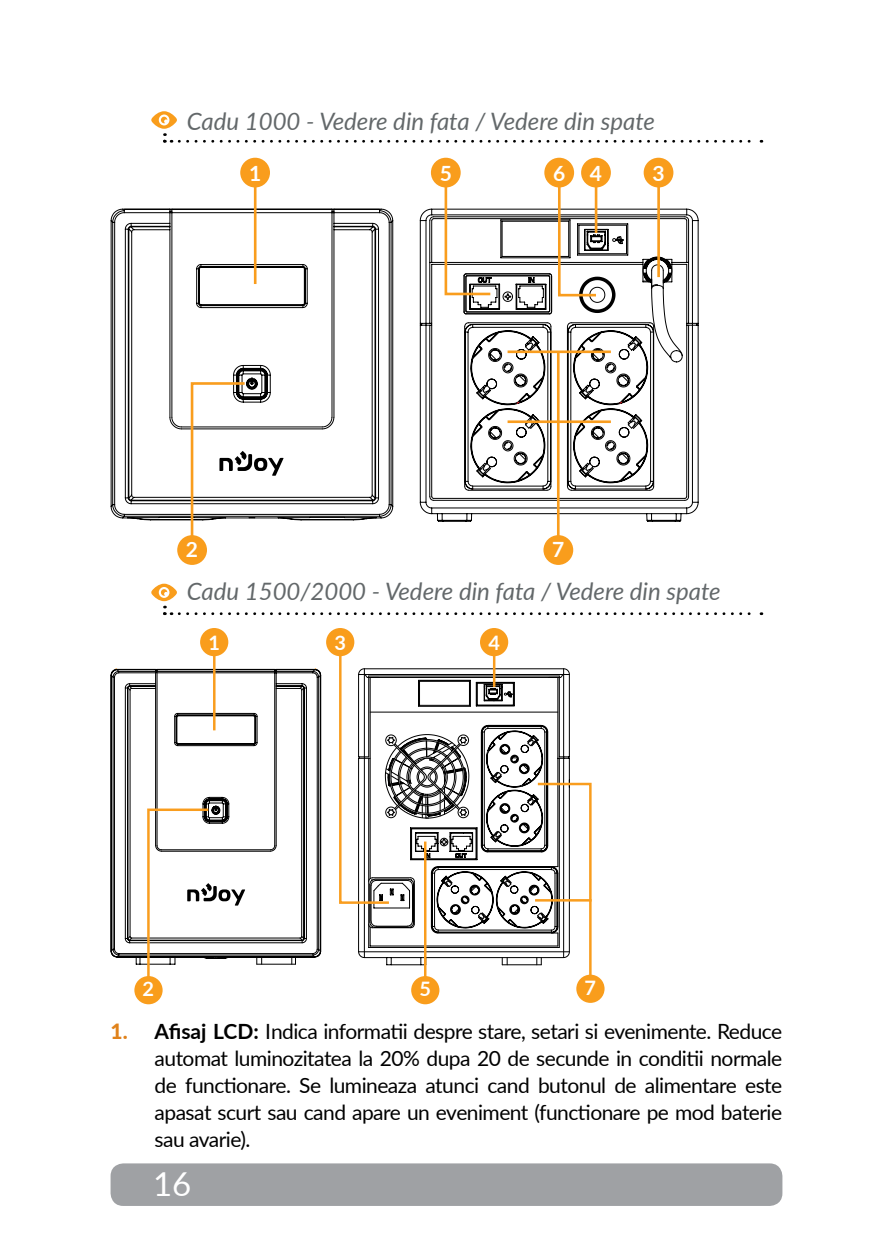
<style>
.page{position:relative;width:893px;height:1259px;background:#fff}
.page>*{position:absolute;margin:0;border:0;box-sizing:border-box;transform-origin:0 0}
.t1{font:33px "Lato";color:#fff}
.t2{font:italic 24px "Lato";color:#63686a}
.t3{font:21px/27px "Lato";letter-spacing:-.025em;color:#000;text-align:justify}
.t4{font:700 21px "Lato";color:#fff}
.t5{font:700 19.8px "Lato";color:#fff}
.s1{font-weight:800;color:#e0821b}
.s2{font-weight:700}
</style>
<div class="page">
<div style="left:111px;top:1163px;width:671px;height:43px;background:#9fa1a4;border-radius:13px"></div>
<svg style="left:151px;top:111px;width:611px;height:32px"></svg>
<svg style="left:151px;top:583px;width:611px;height:32px"></svg>
<svg style="left:430px;top:514px;width:259px;height:8px"></svg>
<svg style="left:420px;top:208px;width:279px;height:306px"></svg>
<svg style="left:110px;top:208px;width:283px;height:312px"></svg>
<div style="left:581px;top:158px;width:30px;height:29px;background:#f99d1c;border-radius:50%"></div>
<div style="left:544px;top:158px;width:30px;height:29px;background:#f99d1c;border-radius:50%"></div>
<div style="left:644px;top:158px;width:29px;height:29px;background:#f99d1c;border-radius:50%"></div>
<hr style="left:254px;top:183px;width:2px;height:101px;background:#f99d1e">
<div style="left:240px;top:158px;width:30px;height:29px;background:#f99d1c;border-radius:50%"></div>
<svg style="left:189px;top:381px;width:94px;height:161px"></svg>
<div style="left:177px;top:535px;width:30px;height:30px;background:#f99d1c;border-radius:50%"></div>
<svg style="left:443px;top:180px;width:240px;height:311px"></svg>
<div style="left:431px;top:158px;width:30px;height:29px;background:#f99d1c;border-radius:50%"></div>
<hr style="left:508px;top:350px;width:103px;height:3px;background:#f99d1e">
<hr style="left:557px;top:352px;width:3px;height:185px;background:#f99d1e">
<div style="left:543px;top:535px;width:30px;height:30px;background:#f99d1c;border-radius:50%"></div>
<hr style="left:508px;top:420px;width:103px;height:3px;background:#f99d1e">
<svg style="left:291px;top:959px;width:5px;height:5px"></svg>
<svg style="left:110px;top:668px;width:211px;height:291px"></svg>
<div style="left:480px;top:628px;width:28px;height:28px;background:#f99d1c;border-radius:50%"></div>
<div style="left:326px;top:628px;width:28px;height:28px;background:#f99d1c;border-radius:50%"></div>
<hr style="left:213px;top:652px;width:3px;height:78px;background:#f99d1e">
<div style="left:200px;top:628px;width:28px;height:28px;background:#f99d1c;border-radius:50%"></div>
<svg style="left:146px;top:807px;width:99px;height:171px"></svg>
<div style="left:134px;top:976px;width:29px;height:28px;background:#f99d1c;border-radius:50%"></div>
<div style="left:411px;top:976px;width:28px;height:28px;background:#f99d1c;border-radius:50%"></div>
<svg style="left:338px;top:649px;width:254px;height:330px"></svg>
<div style="left:576px;top:974px;width:29px;height:29px;background:#f99d1c;border-radius:50%"></div>
<hr style="left:535px;top:899px;width:57px;height:2px;background:#f99d1e">
<p class="t2" style="left:187px;top:104px;width:470px">Cadu 1000 - Vedere din fata / Vedere din spate</p>
<p class="t4" style="left:249px;top:158px;width:14px">1</p>
<p class="t4" style="left:553px;top:158px;width:50px">6 4</p>
<p class="t4" style="left:652px;top:158px;width:14px">3</p>
<p class="t4" style="left:440px;top:158px;width:14px">5</p>
<p class="t4" style="left:186px;top:533px;width:14px">2</p>
<p class="t4" style="left:552px;top:533px;width:14px">7</p>
<p class="t2" style="left:187px;top:574px;width:536px">Cadu 1500/2000 - Vedere din fata / Vedere din spate</p>
<p class="t5" style="left:208px;top:628px;width:13px">1</p>
<p class="t5" style="left:335px;top:628px;width:13px">3</p>
<p class="t5" style="left:488px;top:628px;width:13px">4</p>
<p class="t5" style="left:143px;top:974px;width:13px">2</p>
<p class="t5" style="left:419px;top:974px;width:13px">5</p>
<p class="t5" style="left:585px;top:973px;width:13px">7</p>
<p class="t3" style="left:155px;top:1017px;width:629px;text-indent:-44px"><span class="s1">1.</span> <span class="s2">Afisaj LCD:</span> Indica informatii despre stare, setari si evenimente. Reduce automat luminozitatea la 20% dupa 20 de secunde in conditii normale de functionare. Se lumineaza atunci cand butonul de alimentare este apasat scurt sau cand apare un eveniment (functionare pe mod baterie sau avarie).</p>
<h1 class="t1" style="left:153px;top:1160px;width:40px">16</h1>
</div>
